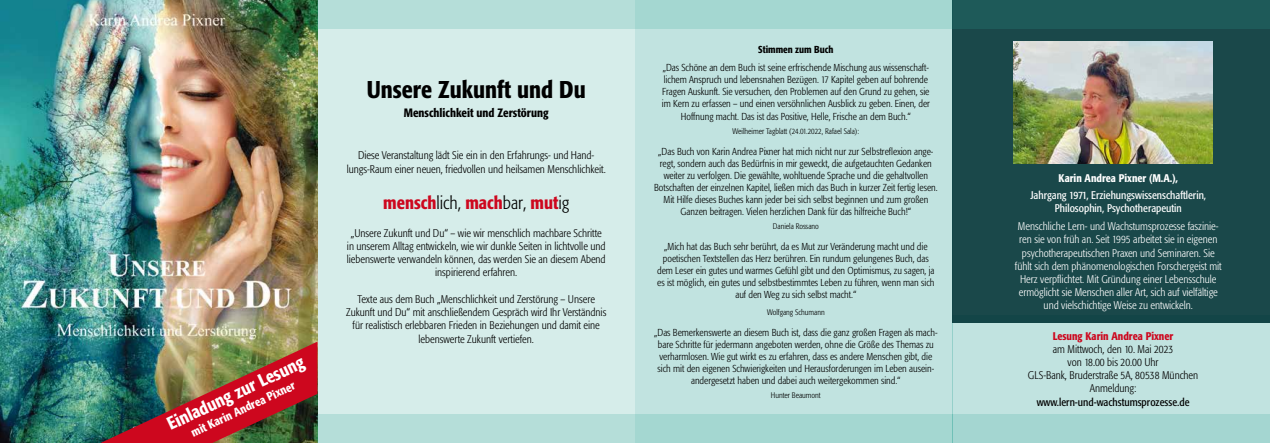
<style>
.page{position:relative;width:1270px;height:443px;background:#fff}
.page>*{position:absolute;margin:0;border:0;box-sizing:border-box;transform-origin:0 0}
.t1{font:500 condensed 24px "Formata";color:#000}
.t2{font:500 condensed 18px "Formata";color:#cd071e}
.t3{font:500 condensed 17.8px "Formata";color:#fff}
.t4{font:500 condensed 12px "Formata";color:#000}
.t5{font:500 condensed 11.9px "Formata";color:#fff}
.t6{font:300 condensed 11px/13.2px "Formata";color:#000;text-align:center}
.t7{font:300 condensed 11px/13.2px "Formata";color:#fff;text-align:center}
.t8{font:condensed 11px/13.2px "Formata";color:#fff;text-align:center}
.t9{font:condensed 11px "Formata";color:#000}
.t10{font:500 condensed 11px "Formata";color:#fff}
.t11{font:500 condensed 11px "Formata";color:#cd071e}
.t12{font:300 condensed 10px/12px "Formata";color:#000;text-align:center}
.t13{font:500 condensed 10px "Formata";color:#000}
.t14{font:300 condensed 8px "Formata";color:#000}
.s1{font-weight:300;color:#000}
</style>
<div class="page">
<div style="left:317px;top:0;width:318px;height:442px;background:#d6edea"></div>
<img style="left:0;top:0;width:317px;height:442px">
<img style="left:101px;top:341px;width:216px;height:101px">
<div style="left:317px;top:0;width:635px;height:28px;background:#b5ded9"></div>
<div style="left:317px;top:414px;width:635px;height:28px;background:#b5ded9"></div>
<svg style="left:635px;top:0;width:317px;height:442px;background:#bde1de"></svg>
<div style="left:952px;top:315px;width:318px;height:127px;background:#c1e3e0"></div>
<div style="left:952px;top:0;width:318px;height:322px;background:#1a484a"></div>
<img style="left:1013px;top:42px;width:200px;height:121px">
<div style="left:952px;top:0;width:318px;height:28px;background:#1e5a59"></div>
<div style="left:952px;top:414px;width:318px;height:28px;background:#a4d6d1"></div>
<h3 class="t3" style="left:164px;top:414px;width:150px;rotate:-25deg">Einladung zur Lesung</h3>
<p class="t5" style="left:189px;top:426px;width:115px;rotate:-25deg">mit Karin Andrea Pixner</p>
<h1 class="t1" style="left:367px;top:74px;width:220px">Unsere Zukunft und Du</h1>
<p class="t4" style="left:404px;top:105px;width:146px">Menschlichkeit und Zerstörung</p>
<p class="t6" style="left:347px;top:147px;width:260px;line-height:14.4px">Diese Veranstaltung lädt Sie ein in den Erfahrungs- und Hand&shy;lungs-Raum einer neuen, friedvollen und heilsamen Menschlichkeit.</p>
<h2 class="t2" style="left:383px;top:191px;width:187px">mensch<span class="s1">lich,</span> mach<span class="s1">bar,</span> mut<span class="s1">ig</span></h2>
<p class="t6" style="left:347px;top:226px;width:260px">„Unsere Zukunft und Du“ – wie wir menschlich machbare Schritte in unserem Alltag entwickeln, wie wir dunkle Seiten in lichtvolle und liebenswerte verwandeln können, das werden Sie an diesem Abend inspirierend erfahren.</p>
<p class="t6" style="left:346px;top:292px;width:262px">Texte aus dem Buch „Menschlichkeit und Zerstörung – Unsere Zukunft und Du“ mit anschließendem Gespräch wird Ihr Verständnis für realistisch erlebbaren Frieden in Beziehungen und damit eine lebenswerte Zukunft vertiefen.</p>
<p class="t13" style="left:758px;top:44px;width:77px">Stimmen zum Buch</p>
<p class="t12" style="left:662px;top:62px;width:270px">„Das Schöne an dem Buch ist seine erfrischende Mischung aus wissenschaft&shy;lichem Anspruch und lebensnahen Bezügen. 17 Kapitel geben auf bohrende Fragen Auskunft. Sie versuchen, den Problemen auf den Grund zu gehen, sie im Kern zu erfassen – und einen versöhnlichen Ausblick zu geben. Einen, der Hoffnung macht. Das ist das Positive, Helle, Frische an dem Buch.“</p>
<p class="t14" style="left:733px;top:126px;width:128px">Weilheimer Tagblatt (24.01.2022, Rafael Sala):</p>
<p class="t12" style="left:654px;top:145px;width:285px">„Das Buch von Karin Andrea Pixner hat mich nicht nur zur Selbstreflexion ange&shy;regt, sondern auch das Bedürfnis in mir geweckt, die aufgetauchten Gedanken weiter zu verfolgen. Die gewählte, wohltuende Sprache und die gehaltvollen Botschaften der einzelnen Kapitel, ließen mich das Buch in kurzer Zeit fertig lesen.<br>Mit Hilfe dieses Buches kann jeder bei sich selbst beginnen und zum großen Ganzen beitragen. Vielen herzlichen Dank für das hilfreiche Buch!“</p>
<p class="t14" style="left:773px;top:221px;width:48px">Daniela Rossano</p>
<p class="t12" style="left:657px;top:240px;width:279px">„Mich hat das Buch sehr berührt, da es Mut zur Veränderung macht und die poetischen Textstellen das Herz berühren. Ein rundum gelungenes Buch, das dem Leser ein gutes und warmes Gefühl gibt und den Optimismus, zu sagen, ja es ist möglich, ein gutes und selbstbestimmtes Leben zu führen, wenn man sich auf den Weg zu sich selbst macht.“</p>
<p class="t14" style="left:767px;top:307px;width:59px">Wolfgang Schumann</p>
<p class="t12" style="left:654px;top:326px;width:285px">„Das Bemerkenswerte an diesem Buch ist, dass die ganz großen Fragen als mach&shy;bare Schritte für jedermann angeboten werden, ohne die Größe des Themas zu verharmlosen. Wie gut wirkt es zu erfahren, dass es andere Menschen gibt, die sich mit den eigenen Schwierigkeiten und Herausforderungen im Leben ausein&shy;andergesetzt haben und dabei auch weitergekommen sind.“</p>
<p class="t14" style="left:771px;top:390px;width:51px">Hunter Beaumont</p>
<p class="t10" style="left:1058px;top:171px;width:121px">Karin Andrea Pixner (M.A.),</p>
<p class="t8" style="left:1030px;top:189px;width:177px">Jahrgang 1971, Erziehungswissenschaftlerin,<br>Philosophin, Psychotherapeutin</p>
<p class="t7" style="left:1015px;top:219px;width:208px">Menschliche Lern- und Wachstumsprozesse faszinie&shy;ren sie von früh an. Seit 1995 arbeitet sie in eigenen psychotherapeutischen Praxen und Seminaren. Sie fühlt sich dem phänomenologischen Forschergeist mit Herz verpflichtet. Mit Gründung einer Lebensschule ermöglicht sie Menschen aller Art, sich auf vielfältige und vielschichtige Weise zu entwickeln.</p>
<p class="t11" style="left:1053px;top:328px;width:122px">Lesung Karin Andrea Pixner</p>
<p class="t6" style="left:1028px;top:342px;width:172px">am Mittwoch, den 10. Mai 2023<br>von 18.00 bis 20.00 Uhr<br>GLS-Bank, Bruderstraße 5A, 80538 München<br>Anmeldung:</p>
<p class="t9" style="left:1037px;top:395px;width:154px">www.lern-und-wachstumsprozesse.de</p>
</div>
